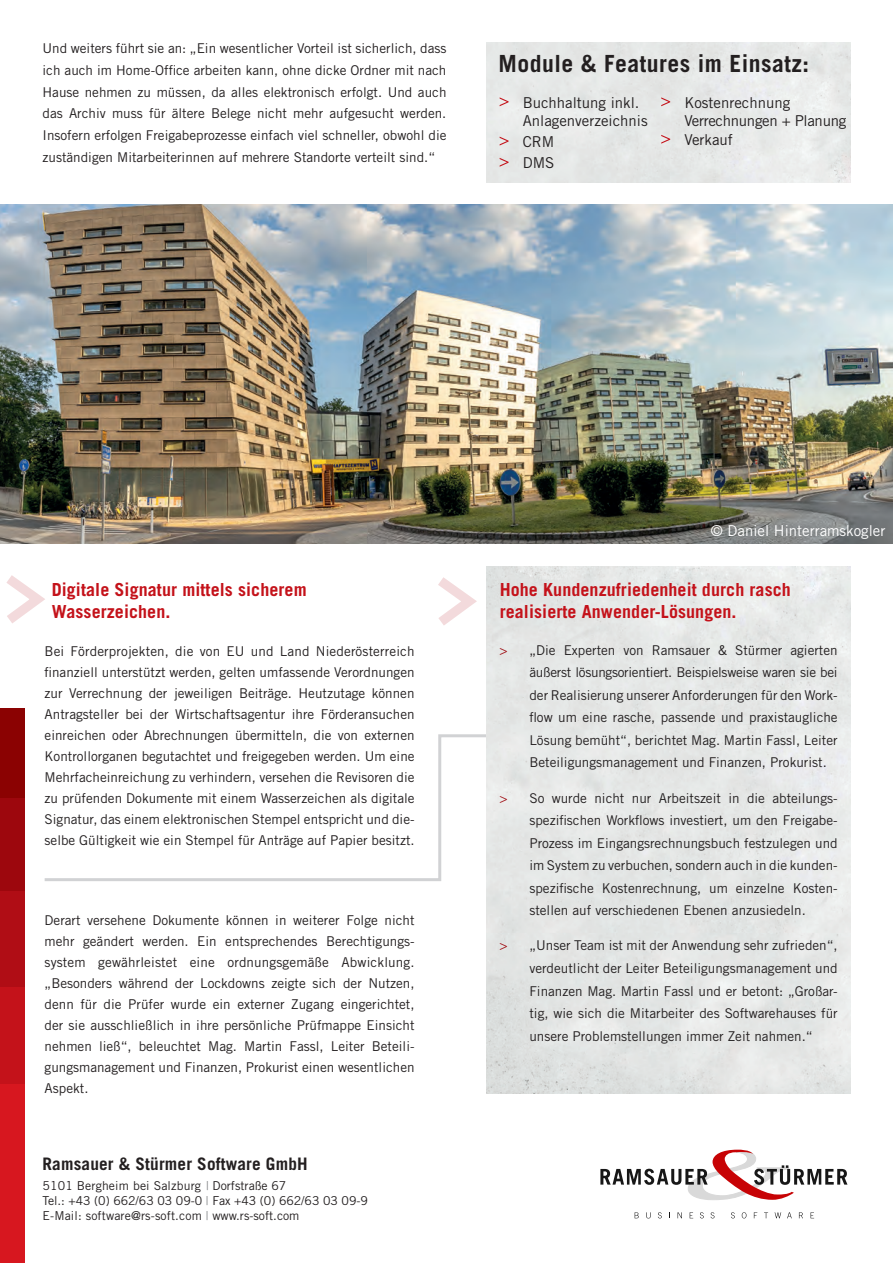
<style>
.page{position:relative;width:893px;height:1263px;background:#fff}
.page>*{position:absolute;margin:0;border:0;box-sizing:border-box;transform-origin:0 0}
.t1{font:700 23.7px "Trade Gothic";letter-spacing:.02em;color:#231f20}
.t2{font:700 18px/21.6px "Trade Gothic";letter-spacing:.005em;color:#c4121a}
.t3{font:700 17.25px "Trade Gothic";letter-spacing:.01em;color:#231f20}
.t4{font:15px "Trade Gothic";color:#231f20}
.t5{font:15px/18px "Trade Gothic";letter-spacing:-.02em;color:#231f20}
.t6{font:15px "Trade Gothic";color:#fff}
.t7{font:13.5px/21px "Trade Gothic";color:#231f20;text-align:justify}
.t8{font:12.3px "Trade Gothic";letter-spacing:.01em;color:#231f20}
.s1{color:#808285}
.s2{color:#9d070d}
</style>
<div class="page">
<svg style="left:44px;top:733px;width:443px;height:150px"></svg>
<div style="left:0;top:986px;width:25px;height:98px;background:#c4121a"></div>
<div style="left:0;top:1084px;width:25px;height:179px;background:#d7171f"></div>
<div style="left:0;top:891px;width:25px;height:95px;background:#b00d15"></div>
<div style="left:0;top:797px;width:25px;height:94px;background:#9d070d"></div>
<div style="left:0;top:708px;width:25px;height:89px;background:#8b0202"></div>
<img style="left:0;top:205px;width:893px;height:339px">
<svg style="left:438px;top:577px;width:39px;height:48px"></svg>
<svg style="left:600px;top:1149px;width:247px;height:51px"></svg>
<svg style="left:635px;top:1212px;width:4px;height:6px"></svg>
<svg style="left:646px;top:1212px;width:5px;height:6px"></svg>
<svg style="left:658px;top:1212px;width:4px;height:6px"></svg>
<svg style="left:677px;top:1212px;width:5px;height:6px"></svg>
<svg style="left:690px;top:1212px;width:3px;height:6px"></svg>
<svg style="left:700px;top:1212px;width:4px;height:6px"></svg>
<svg style="left:711px;top:1212px;width:3px;height:6px"></svg>
<svg style="left:731px;top:1212px;width:4px;height:6px"></svg>
<svg style="left:742px;top:1212px;width:4px;height:6px"></svg>
<svg style="left:764px;top:1212px;width:4px;height:6px"></svg>
<svg style="left:775px;top:1212px;width:6px;height:6px"></svg>
<svg style="left:787px;top:1212px;width:5px;height:6px"></svg>
<svg style="left:799px;top:1212px;width:4px;height:6px"></svg>
<svg style="left:811px;top:1212px;width:3px;height:6px"></svg>
<svg style="left:6px;top:575px;width:39px;height:48px"></svg>
<svg style="left:500px;top:97px;width:9px;height:9px"></svg>
<svg style="left:661px;top:97px;width:9px;height:9px"></svg>
<svg style="left:500px;top:137px;width:9px;height:9px"></svg>
<svg style="left:500px;top:158px;width:9px;height:9px"></svg>
<svg style="left:661px;top:135px;width:9px;height:9px"></svg>
<p class="t7" style="left:43px;top:37px;width:405px;line-height:21.8px">Und weiters führt sie an: „Ein wesentlicher Vorteil ist sicherlich, dass ich auch im Home-Office arbeiten kann, ohne dicke Ordner mit nach Hause nehmen zu müssen, da alles elektronisch erfolgt. Und auch das Archiv muss für ältere Belege nicht mehr aufgesucht werden.<br>Insofern erfolgen Freigabeprozesse einfach viel schneller, obwohl die zuständigen Mitarbeiterinnen auf mehrere Standorte verteilt sind.“</p>
<p class="t1" style="left:499px;top:49px;width:312px">Module &amp; Features im Einsatz:</p>
<p class="t4" style="left:523px;top:93px;width:118px">Buchhaltung inkl.</p>
<p class="t4" style="left:523px;top:111px;width:127px">Anlagenverzeichnis</p>
<p class="t5" style="left:684px;top:93px;width:163px">Kostenrechnung<br>Verrechnungen + Planung</p>
<p class="t4" style="left:523px;top:132px;width:33px">CRM</p>
<p class="t4" style="left:523px;top:154px;width:33px">DMS</p>
<p class="t4" style="left:684px;top:131px;width:50px">Verkauf</p>
<p class="t2" style="left:52px;top:578px;width:257px">Digitale Signatur mittels sicherem<br>Wasserzeichen.</p>
<p class="t7" style="left:45px;top:641px;width:372px">Bei Förderprojekten, die von EU und Land Niederösterreich finanziell unterstützt werden, gelten umfassende Verordnungen zur Verrechnung der jeweiligen Beiträge. Heutzutage können Antragsteller bei der Wirtschaftsagentur ihre Förderansuchen einreichen oder Abrechnungen übermitteln, die von externen Kontrollorganen begutachtet und freigegeben werden. Um eine Mehrfacheinreichung zu verhindern, versehen die Revisoren die zu prüfenden Dokumente mit einem Wasserzeichen als digitale Signatur, das einem elektronischen Stempel entspricht und die&shy;selbe Gültigkeit wie ein Stempel für Anträge auf Papier besitzt.</p>
<p class="t7" style="left:45px;top:909px;width:372px">Derart versehene Dokumente können in weiterer Folge nicht mehr geändert werden. Ein entsprechendes Berechtigungs&shy;system gewährleistet eine ordnungsgemäße Abwicklung. „Besonders während der Lockdowns zeigte sich der Nutzen, denn für die Prüfer wurde ein externer Zugang eingerichtet, der sie ausschließlich in ihre persönliche Prüfmappe Einsicht nehmen ließ“, beleuchtet Mag. Martin Fassl, Leiter Beteili&shy;gungsmanagement und Finanzen, Prokurist einen wesentlichen Aspekt.</p>
<p class="t3" style="left:43px;top:1153px;width:267px">Ramsauer &amp; Stürmer Software GmbH</p>
<p class="t8" style="left:43px;top:1179px;width:245px">5101 Bergheim bei Salzburg <span class="s1">|</span> Dorfstraße 67</p>
<p class="t8" style="left:43px;top:1193px;width:327px">Tel.: +43 (0) 662/63 03 09-0 <span class="s1">|</span> Fax +43 (0) 662/63 03 09-9</p>
<p class="t8" style="left:43px;top:1208px;width:258px">E-Mail: software@rs-soft.com <span class="s1">|</span> www.rs-soft.com</p>
<p class="t6" style="left:711px;top:521px;width:176px">© Daniel Hinterramskogler</p>
<p class="t2" style="left:500px;top:578px;width:293px">Hohe Kundenzufriedenheit durch rasch realisierte Anwender-Lösungen.</p>
<p class="t7" style="left:529px;top:639px;width:310px;line-height:22.5px;text-indent:-30px"><span class="s2">&gt;</span> „Die Experten von Ramsauer &amp; Stürmer agierten äußerst lösungsorientiert. Beispielsweise waren sie bei der Realisierung unserer Anforderungen für den Work&shy;flow um eine rasche, passende und praxistaugliche Lösung bemüht“, berichtet Mag. Martin Fassl, Leiter Beteiligungsmanagement und Finanzen, Prokurist.</p>
<p class="t7" style="left:529px;top:786px;width:310px;line-height:22.5px;text-indent:-30px"><span class="s2">&gt;</span> So wurde nicht nur Arbeitszeit in die abteilungs&shy;spezifischen Workflows investiert, um den Freigabe-Prozess im Eingangsrechnungsbuch festzulegen und im System zu verbuchen, sondern auch in die kunden&shy;spezifische Kostenrechnung, um einzelne Kosten&shy;stellen auf verschiedenen Ebenen anzusiedeln.</p>
<p class="t7" style="left:529px;top:934px;width:310px;line-height:22.5px;text-indent:-30px"><span class="s2">&gt;</span> „Unser Team ist mit der Anwendung sehr zufrieden“, verdeutlicht der Leiter Beteiligungsmanagement und Finanzen Mag. Martin Fassl und er betont: „Großar&shy;tig, wie sich die Mitarbeiter des Softwarehauses für unsere Problemstellungen immer Zeit nahmen.“</p>
</div>
